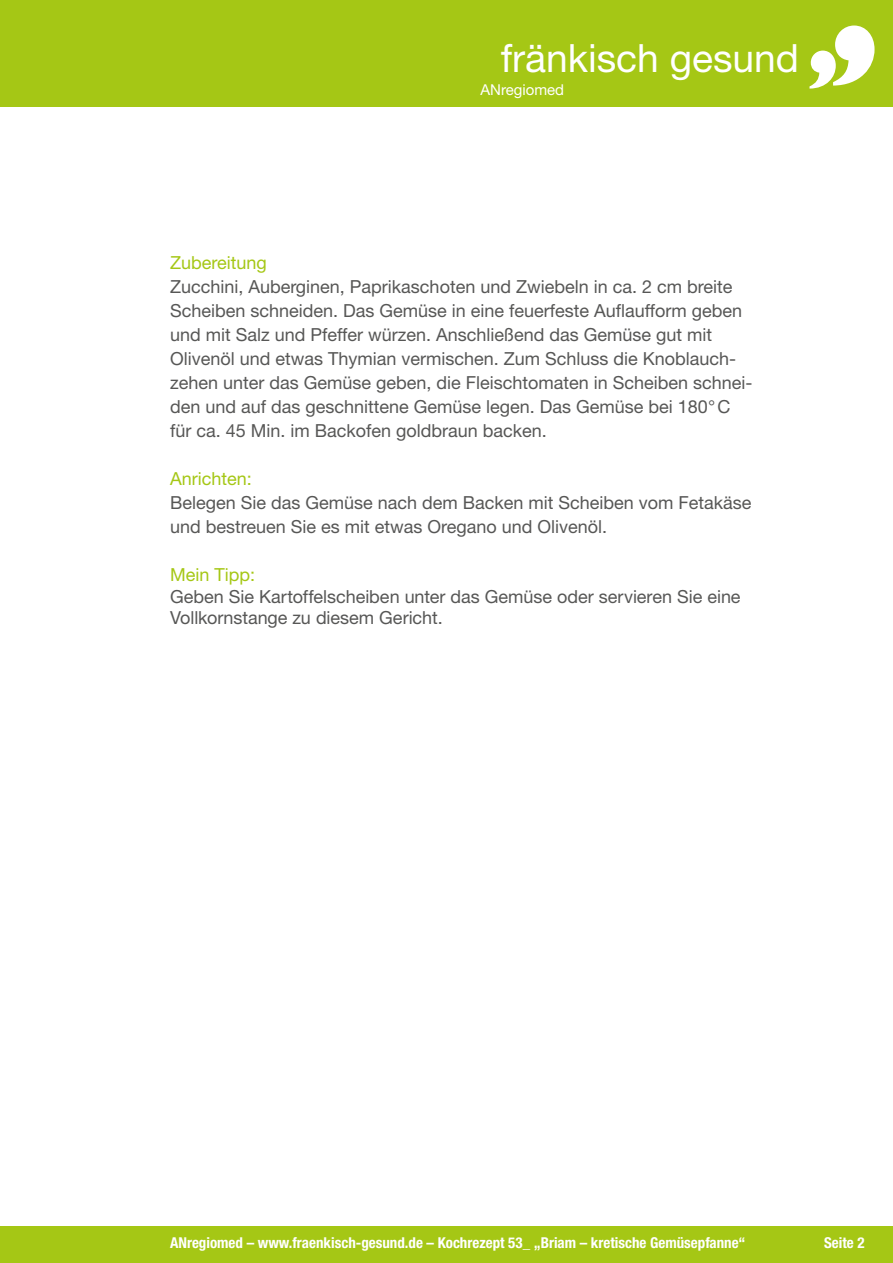
<style>
.page{position:relative;width:893px;height:1263px;background:#fff}
.page>*{position:absolute;margin:0;border:0;box-sizing:border-box;transform-origin:0 0}
.t1{font:39px "Helvetica Neue LT Std";color:#fff}
.t2{font:18px/24px "Helvetica Neue LT Std";color:#575756}
.t3{font:18px "Helvetica Neue LT Std";color:#a5c715}
.t4{font:700 condensed 15px "Helvetica Neue LT Std";color:#fff}
.t5{font:15px "Helvetica Neue LT Std";color:#fff}
</style>
<div class="page">
<div style="left:0;top:1227px;width:893px;height:36px;background:#a5c715"></div>
<div style="left:0;top:0;width:893px;height:106px;background:#a5c715"></div>
<svg style="left:809px;top:26px;width:65px;height:63px"></svg>
<h1 class="t1" style="left:501px;top:35px;width:300px">fränkisch gesund</h1>
<p class="t5" style="left:480px;top:80px;width:85px">ANregiomed</p>
<p class="t3" style="left:170px;top:252px;width:98px">Zubereitung</p>
<p class="t2" style="left:170px;top:274px;width:584px">Zucchini, Auberginen, Paprikaschoten und Zwiebeln in ca. 2 cm breite Scheiben schneiden. Das Gemüse in eine feuerfeste Auflaufform geben und mit Salz und Pfeffer würzen. Anschließend das Gemüse gut mit Olivenöl und etwas Thymian vermischen. Zum Schluss die Knoblauch&shy;zehen unter das Gemüse geben, die Fleischtomaten in Scheiben schnei&shy;den und auf das geschnittene Gemüse legen. Das Gemüse bei 180°C für ca. 45 Min. im Backofen goldbraun backen.</p>
<p class="t3" style="left:170px;top:468px;width:83px">Anrichten:</p>
<p class="t2" style="left:170px;top:490px;width:583px">Belegen Sie das Gemüse nach dem Backen mit Scheiben vom Fetakäse und bestreuen Sie es mit etwas Oregano und Olivenöl.</p>
<p class="t3" style="left:170px;top:564px;width:87px">Mein Tipp:</p>
<p class="t2" style="left:170px;top:585px;width:572px;line-height:21.6px">Geben Sie Kartoffelscheiben unter das Gemüse oder servieren Sie eine<br>Vollkornstange zu diesem Gericht.</p>
<p class="t4" style="left:170px;top:1234px;width:577px">ANregiomed – www.fraenkisch-gesund.de – Kochrezept 53_ „Briam – kretische Gemüsepfanne“</p>
<p class="t4" style="left:824px;top:1234px;width:42px">Seite 2</p>
</div>
